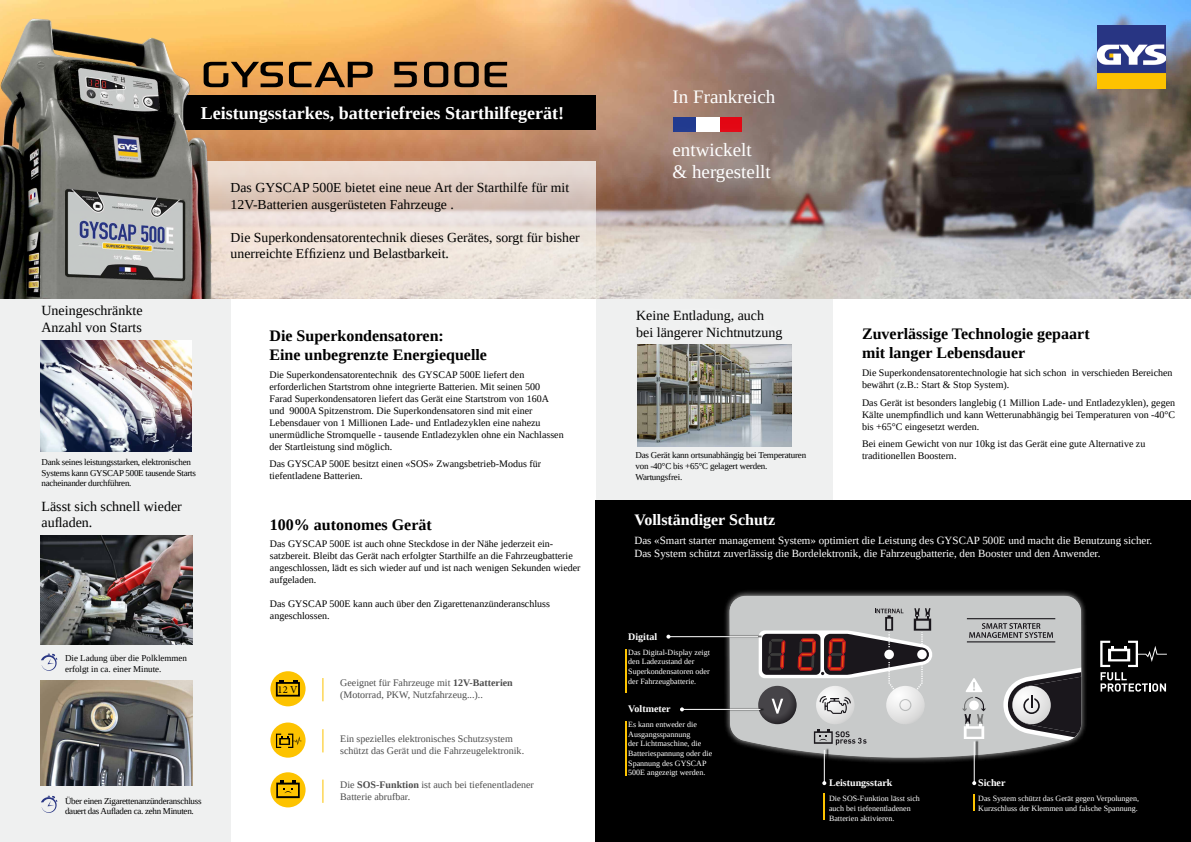
<style>
.page{position:relative;width:1191px;height:842px;background:#fff}
.page>*{position:absolute;margin:0;border:0;box-sizing:border-box;transform-origin:0 0}
.t1{font:52px "Sony Sketch EF";color:#000}
.t2{font:19px/22.8px "Tinos";color:#fff}
.t3{font:700 18px "Tinos";color:#fff}
.t4{font:700 16px/19.2px "Tinos";color:#000}
.t5{font:700 16px "Tinos";color:#fff}
.t6{font:14px/16.8px "Tinos";color:#000}
.t7{font:13.7px/16.5px "Tinos";color:#000}
.t8{font:11px/13.2px "Tinos";color:#fff}
.t9{font:10.6px "Minion Pro";color:#000}
.t10{font:10px/12px "Tinos";color:#000}
.t11{font:10px/12px "Tinos";color:#4d4d4d}
.t12{font:700 10px "Tinos";color:#fff}
.t13{font:9px/10.8px "Tinos";letter-spacing:-.03em;color:#000}
.t14{font:9px/10.8px "Tinos";color:#000}
.t15{font:8px/9.6px "Tinos";color:#fff}
.s1{font-weight:700}
</style>
<div class="page">
<div style="left:0;top:298px;width:231px;height:544px;background:#eff0f0"></div>
<div style="left:596px;top:296px;width:236px;height:218px;background:#eff0f0"></div>
<img style="left:0;top:0;width:1191px;height:298px">
<div style="left:595px;top:501px;width:596px;height:341px;background:#000"></div>
<img style="left:41px;top:340px;width:151px;height:111px">
<img style="left:41px;top:536px;width:152px;height:108px">
<img style="left:41px;top:680px;width:152px;height:105px">
<svg style="left:41px;top:654px;width:16px;height:17px"></svg>
<svg style="left:41px;top:796px;width:16px;height:17px"></svg>
<img style="left:1097px;top:26px;width:68px;height:63px">
<img style="left:637px;top:356px;width:154px;height:90px">
<div style="left:723px;top:589px;width:364px;height:175px;background:#fff;opacity:.75"></div>
<svg style="left:729px;top:596px;width:352px;height:162px;background:#b8baba"></svg>
<svg style="left:962px;top:678px;width:23px;height:61px"></svg>
<svg style="left:1003px;top:664px;width:78px;height:83px;background:#777679"></svg>
<div style="left:969px;top:700px;width:9px;height:10px;background:#fff;border-radius:50%"></div>
<svg style="left:814px;top:729px;width:52px;height:16px"></svg>
<hr style="left:967px;top:641px;width:88px;height:1px;background:#1a171c">
<hr style="left:967px;top:618px;width:88px;height:1px;background:#1a171c">
<svg style="left:969px;top:623px;width:84px;height:15px"></svg>
<svg style="left:755px;top:608px;width:184px;height:106px;background:#999495"></svg>
<svg style="left:816px;top:686px;width:38px;height:38px"></svg>
<svg style="left:886px;top:686px;width:38px;height:38px"></svg>
<svg style="left:1012px;top:686px;width:38px;height:38px"></svg>
<svg style="left:758px;top:686px;width:38px;height:38px"></svg>
<div style="left:163px;top:95px;width:433px;height:34px;background:#000"></div>
<svg style="left:401px;top:162px;width:194px;height:136px;background:#e6dbd3"></svg>
<img style="left:0;top:18px;width:401px;height:280px">
<svg style="left:681px;top:706px;width:83px;height:6px"></svg>
<hr style="left:682px;top:709px;width:78px;height:1px;background:#fff">
<svg style="left:680px;top:707px;width:4px;height:4px"></svg>
<svg style="left:824px;top:748px;width:6px;height:38px"></svg>
<hr style="left:824px;top:750px;width:1px;height:33px;background:#fff">
<svg style="left:822px;top:781px;width:4px;height:4px"></svg>
<svg style="left:973px;top:740px;width:7px;height:46px"></svg>
<hr style="left:973px;top:741px;width:1px;height:42px;background:#fff">
<svg style="left:972px;top:781px;width:4px;height:4px"></svg>
<hr style="left:625px;top:649px;width:1px;height:44px;background:#fdc300">
<hr style="left:823px;top:794px;width:2px;height:26px;background:#fdc300">
<hr style="left:625px;top:721px;width:1px;height:54px;background:#fdc300">
<svg style="left:973px;top:794px;width:2px;height:17px"></svg>
<svg style="left:1100px;top:641px;width:66px;height:51px"></svg>
<div style="left:673px;top:117px;width:23px;height:15px;background:#213a8f"></div>
<div style="left:719px;top:117px;width:23px;height:15px;background:#e30613"></div>
<div style="left:696px;top:117px;width:23px;height:15px;background:#fff"></div>
<svg style="left:668px;top:633px;width:94px;height:7px"></svg>
<hr style="left:668px;top:636px;width:90px;height:1px;background:#fff">
<svg style="left:666px;top:635px;width:4px;height:4px"></svg>
<div style="left:270px;top:671px;width:35px;height:35px;background:#fdc300;border-radius:50%"></div>
<div style="left:270px;top:722px;width:35px;height:36px;background:#fdc300;border-radius:50%"></div>
<div style="left:270px;top:772px;width:35px;height:35px;background:#fdc300;border-radius:50%"></div>
<svg style="left:322px;top:678px;width:1px;height:23px"></svg>
<svg style="left:322px;top:729px;width:1px;height:23px"></svg>
<svg style="left:322px;top:779px;width:1px;height:24px"></svg>
<svg style="left:276px;top:734px;width:25px;height:14px"></svg>
<div style="left:276px;top:682px;width:24px;height:14px;border:2px solid #000"></div>
<svg style="left:276px;top:780px;width:24px;height:18px"></svg>
<div style="left:195px;top:99px;width:374px;height:30px;background:#000"></div>
<div style="left:619px;top:294px;width:180px;height:62px;background:#fff;opacity:.75"></div>
<div style="left:651px;top:121px;width:140px;height:83px;background:#fff;opacity:.75"></div>
<h1 class="t1" style="left:201px;top:45px;width:312px">GYSCAP 500E</h1>
<h3 class="t3" style="left:201px;top:100px;width:365px">Leistungsstarkes, batteriefreies Starthilfegerät!</h3>
<h3 class="t6" style="left:41px;top:302px;width:103px">Uneingeschränkte<br>Anzahl von Starts</h3>
<p class="t13" style="left:41px;top:456px;width:156px">Dank seines leistungsstarken, elektronischen<br>Systems kann GYSCAP 500E tausende Starts nacheinander durchführen.</p>
<h3 class="t6" style="left:41px;top:497px;width:142px">Lässt sich schnell wieder aufladen.</h3>
<p class="t14" style="left:65px;top:653px;width:123px">Die Ladung über die Polklemmen erfolgt in ca. einer Minute.</p>
<p class="t13" style="left:65px;top:795px;width:138px">Über einen Zigarettenanzünderanschluss dauert das Aufladen ca. zehn Minuten.</p>
<h3 class="t7" style="left:231px;top:179px;width:340px">Das GYSCAP 500E bietet eine neue Art der Starthilfe für mit<br>12V-Batterien ausgerüsteten Fahrzeuge .</h3>
<h3 class="t7" style="left:231px;top:229px;width:351px">Die Superkondensatorentechnik dieses Gerätes, sorgt für bisher unerreichte Effizienz und Belastbarkeit.</h3>
<h3 class="t4" style="left:269px;top:326px;width:219px">Die Superkondensatoren:<br>Eine unbegrenzte Energiequelle</h3>
<p class="t10" style="left:269px;top:368px;width:296px">Die Superkondensatorentechnik des GYSCAP 500E liefert den erforderlichen Startstrom ohne integrierte Batterien. Mit seinen 500<br>Farad Superkondensatoren liefert das Gerät eine Startstrom von 160A und 9000A Spitzenstrom. Die Superkondensatoren sind mit einer Lebensdauer von 1 Millionen Lade- und Entladezyklen eine nahezu unermüdliche Stromquelle - tausende Entladezyklen ohne ein Nachlassen der Startleistung sind möglich.</p>
<p class="t10" style="left:269px;top:458px;width:273px">Das GYSCAP 500E besitzt einen «SOS» Zwangsbetrieb-Modus für tiefentladene Batterien.</p>
<h3 class="t4" style="left:270px;top:514px;width:163px">100% autonomes Gerät</h3>
<p class="t10" style="left:270px;top:538px;width:312px">Das GYSCAP 500E ist auch ohne Steckdose in der Nähe jederzeit ein&shy;satzbereit. Bleibt das Gerät nach erfolgter Starthilfe an die Fahrzeugbatterie angeschlossen, lädt es sich wieder auf und ist nach wenigen Sekunden wieder aufgeladen.</p>
<p class="t10" style="left:270px;top:598px;width:281px">Das GYSCAP 500E kann auch über den Zigarettenanzünderanschluss angeschlossen.</p>
<p class="t9" style="left:278px;top:683px;width:22px">12 V</p>
<p class="t11" style="left:340px;top:677px;width:174px">Geeignet für Fahrzeuge mit <span class="s1">12V-Batterien </span>(Motorrad, PKW, Nutzfahrzeug...)..</p>
<p class="t11" style="left:340px;top:732px;width:185px">Ein spezielles elektronisches Schutzsystem schützt das Gerät und die Fahrzeugelektronik.</p>
<p class="t11" style="left:340px;top:779px;width:195px">Die <span class="s1">SOS-Funktion</span> ist auch bei tiefenentladener<br>Batterie abrufbar.</p>
<h2 class="t2" style="left:672px;top:85px;width:104px">In Frankreich</h2>
<h2 class="t2" style="left:672px;top:138px;width:100px">entwickelt &amp; hergestellt</h2>
<h3 class="t6" style="left:636px;top:307px;width:148px">Keine Entladung, auch bei längerer Nichtnutzung</h3>
<h3 class="t4" style="left:862px;top:324px;width:229px">Zuverlässige Technologie gepaart mit langer Lebensdauer</h3>
<p class="t10" style="left:862px;top:367px;width:312px">Die Superkondensatorentechnologie hat sich schon in verschieden Bereichen bewährt (z.B.: Start &amp; Stop System).</p>
<p class="t10" style="left:862px;top:396px;width:315px;text-align:justify">Das Gerät ist besonders langlebig (1 Million Lade- und Entladezyklen), gegen Kälte unempfindlich und kann Wetterunabhängig bei Temperaturen von -40°C bis +65°C eingesetzt werden.</p>
<p class="t10" style="left:862px;top:438px;width:285px">Bei einem Gewicht von nur 10kg ist das Gerät eine gute Alternative zu traditionellen Boostern.</p>
<p class="t13" style="left:635px;top:450px;width:172px">Das Gerät kann ortsunabhängig bei Temperaturen von -40°C bis +65°C gelagert werden.<br>Wartungsfrei.</p>
<h3 class="t5" style="left:634px;top:509px;width:142px">Vollständiger Schutz</h3>
<p class="t8" style="left:634px;top:534px;width:519px">Das «Smart starter management System» optimiert die Leistung des GYSCAP 500E und macht die Benutzung sicher.<br>Das System schützt zuverlässig die Bordelektronik, die Fahrzeugbatterie, den Booster und den Anwender.</p>
<p class="t12" style="left:628px;top:629px;width:30px">Digital</p>
<p class="t15" style="left:628px;top:647px;width:83px">Das Digital-Display zeigt den Ladezustand der<br>Superkondensatoren oder der Fahrzeugbatterie.</p>
<p class="t12" style="left:628px;top:702px;width:44px">Voltmeter</p>
<p class="t15" style="left:628px;top:720px;width:85px">Es kann entweder die<br>Ausgangsspannung<br>der Lichtmaschine, die<br>Batteriespannung oder die<br>Spannung des GYSCAP<br>500E angezeigt werden.</p>
<p class="t12" style="left:829px;top:776px;width:65px">Leistungsstark</p>
<p class="t15" style="left:829px;top:794px;width:92px">Die SOS-Funktion lässt sich auch bei tiefenentladenen<br>Batterien aktivieren.</p>
<p class="t12" style="left:978px;top:776px;width:29px">Sicher</p>
<p class="t15" style="left:978px;top:793px;width:162px">Das System schützt das Gerät gegen Verpolungen,<br>Kurzschluss der Klemmen und falsche Spannung.</p>
</div>
